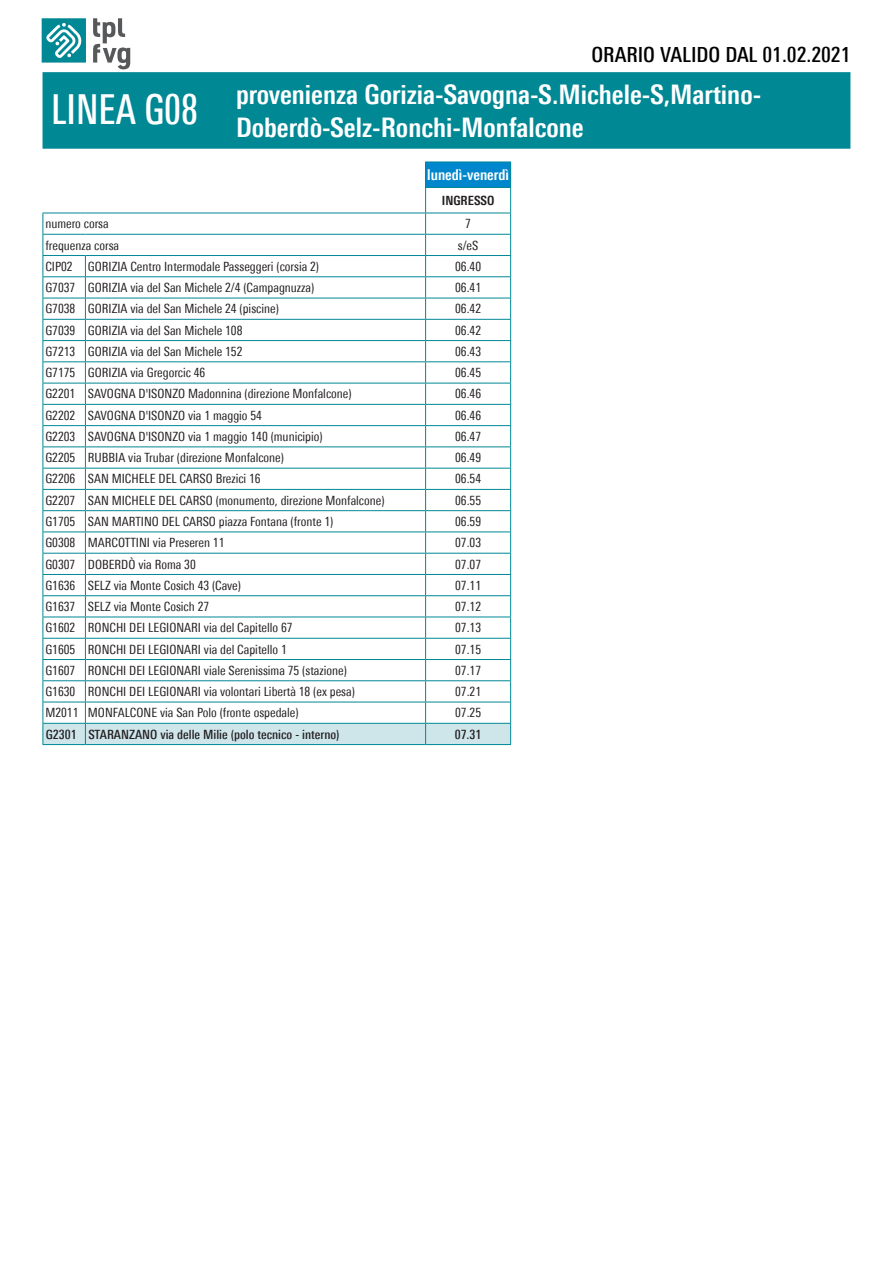
<style>
.page{position:relative;width:893px;height:1263px;background:#fff}
.page>*{position:absolute;margin:0;border:0;box-sizing:border-box;transform-origin:0 0}
.t1{font:500 condensed 41.4px "Univers Next Pro";color:#fff;scale:.87 1}
.t2{font:700 condensed 27px/32.4px "Univers Next Pro";color:#fff}
.t3{font:500 condensed 20.85px "Univers Next Pro";color:#000}
.t4{font:700 condensed 15px "Univers Next Pro";color:#fff}
.t5{font:condensed 12.75px "Univers Next Pro";color:#231f20}
.t6{font:500 condensed 12.75px "Univers Next Pro";color:#231f20}
.t7{font:700 condensed 12.75px "Univers Next Pro";color:#231f20}
</style>
<div class="page">
<svg style="left:93px;top:18px;width:37px;height:51px"></svg>
<svg style="left:42px;top:18px;width:44px;height:45px"></svg>
<hr style="left:43px;top:744px;width:42px;height:1px;background:#008895">
<hr style="left:85px;top:744px;width:341px;height:1px;background:#008895">
<hr style="left:426px;top:744px;width:85px;height:1px;background:#008895">
<svg style="left:43px;top:162px;width:468px;height:582px"></svg>
<hr style="left:43px;top:255px;width:42px;height:1px;background:#008895">
<hr style="left:85px;top:255px;width:341px;height:1px;background:#008895">
<div style="left:43px;top:72px;width:807px;height:77px;background:#008895"></div>
<h3 class="t3" style="left:591px;top:43px;width:261px">ORARIO VALIDO DAL 01.02.2021</h3>
<h1 class="t1" style="left:51px;top:85px;width:170px">LINEA G08</h1>
<h2 class="t2" style="left:236px;top:78px;width:527px">provenienza Gorizia-Savogna-S.Michele-S,Martino-<br>Doberdò-Selz-Ronchi-Monfalcone</h2>
<p class="t4" style="left:427px;top:166px;width:83px">lunedì-venerdì</p>
<p class="t7" style="left:442px;top:193px;width:54px">INGRESSO</p>
<p class="t5" style="left:45px;top:216px;width:65px">numero corsa</p>
<p class="t5" style="left:465px;top:216px;width:7px">7</p>
<p class="t5" style="left:45px;top:238px;width:75px">frequenza corsa</p>
<p class="t5" style="left:458px;top:238px;width:22px">s/eS</p>
<p class="t5" style="left:45px;top:259px;width:275px">CIP02 GORIZIA Centro Intermodale Passeggeri (corsia 2)</p>
<p class="t5" style="left:455px;top:259px;width:27px">06.40</p>
<p class="t5" style="left:45px;top:280px;width:270px">G7037 GORIZIA via del San Michele 2/4 (Campagnuzza)</p>
<p class="t5" style="left:455px;top:280px;width:27px">06.41</p>
<p class="t5" style="left:45px;top:301px;width:235px">G7038 GORIZIA via del San Michele 24 (piscine)</p>
<p class="t5" style="left:455px;top:301px;width:27px">06.42</p>
<p class="t5" style="left:45px;top:323px;width:199px">G7039 GORIZIA via del San Michele 108</p>
<p class="t5" style="left:455px;top:323px;width:27px">06.42</p>
<p class="t5" style="left:45px;top:344px;width:199px">G7213 GORIZIA via del San Michele 152</p>
<p class="t5" style="left:455px;top:344px;width:27px">06.43</p>
<p class="t5" style="left:45px;top:365px;width:161px">G7175 GORIZIA via Gregorcic 46</p>
<p class="t5" style="left:455px;top:365px;width:27px">06.45</p>
<p class="t5" style="left:45px;top:386px;width:308px">G2201 SAVOGNA D'ISONZO Madonnina (direzione Monfalcone)</p>
<p class="t5" style="left:455px;top:386px;width:27px">06.46</p>
<p class="t5" style="left:45px;top:408px;width:218px">G2202 SAVOGNA D'ISONZO via 1 maggio 54</p>
<p class="t5" style="left:455px;top:408px;width:27px">06.46</p>
<p class="t5" style="left:45px;top:429px;width:279px">G2203 SAVOGNA D'ISONZO via 1 maggio 140 (municipio)</p>
<p class="t5" style="left:455px;top:429px;width:27px">06.47</p>
<p class="t5" style="left:45px;top:450px;width:240px">G2205 RUBBIA via Trubar (direzione Monfalcone)</p>
<p class="t5" style="left:455px;top:450px;width:27px">06.49</p>
<p class="t5" style="left:45px;top:471px;width:217px">G2206 SAN MICHELE DEL CARSO Brezici 16</p>
<p class="t5" style="left:455px;top:471px;width:27px">06.54</p>
<p class="t5" style="left:45px;top:493px;width:341px">G2207 SAN MICHELE DEL CARSO (monumento, direzione Monfalcone)</p>
<p class="t5" style="left:455px;top:493px;width:27px">06.55</p>
<p class="t5" style="left:45px;top:514px;width:289px">G1705 SAN MARTINO DEL CARSO piazza Fontana (fronte 1)</p>
<p class="t5" style="left:455px;top:514px;width:27px">06.59</p>
<p class="t5" style="left:45px;top:535px;width:181px">G0308 MARCOTTINI via Preseren 11</p>
<p class="t5" style="left:455px;top:535px;width:27px">07.03</p>
<p class="t5" style="left:45px;top:557px;width:152px">G0307 DOBERDÒ via Roma 30</p>
<p class="t5" style="left:455px;top:557px;width:27px">07.07</p>
<p class="t5" style="left:45px;top:578px;width:197px">G1636 SELZ via Monte Cosich 43 (Cave)</p>
<p class="t5" style="left:455px;top:578px;width:27px">07.11</p>
<p class="t5" style="left:45px;top:599px;width:165px">G1637 SELZ via Monte Cosich 27</p>
<p class="t5" style="left:455px;top:599px;width:27px">07.12</p>
<p class="t5" style="left:45px;top:620px;width:249px">G1602 RONCHI DEI LEGIONARI via del Capitello 67</p>
<p class="t5" style="left:455px;top:620px;width:27px">07.13</p>
<p class="t5" style="left:45px;top:642px;width:243px">G1605 RONCHI DEI LEGIONARI via del Capitello 1</p>
<p class="t5" style="left:455px;top:642px;width:27px">07.15</p>
<p class="t5" style="left:45px;top:663px;width:303px">G1607 RONCHI DEI LEGIONARI viale Serenissima 75 (stazione)</p>
<p class="t5" style="left:455px;top:663px;width:27px">07.17</p>
<p class="t5" style="left:45px;top:684px;width:311px">G1630 RONCHI DEI LEGIONARI via volontari Libertà 18 (ex pesa)</p>
<p class="t5" style="left:455px;top:684px;width:27px">07.21</p>
<p class="t5" style="left:45px;top:705px;width:255px">M2011 MONFALCONE via San Polo (fronte ospedale)</p>
<p class="t5" style="left:455px;top:705px;width:27px">07.25</p>
<p class="t6" style="left:46px;top:726px;width:295px">G2301 STARANZANO via delle Milie (polo tecnico - interno)</p>
<p class="t6" style="left:455px;top:726px;width:28px">07.31</p>
</div>
